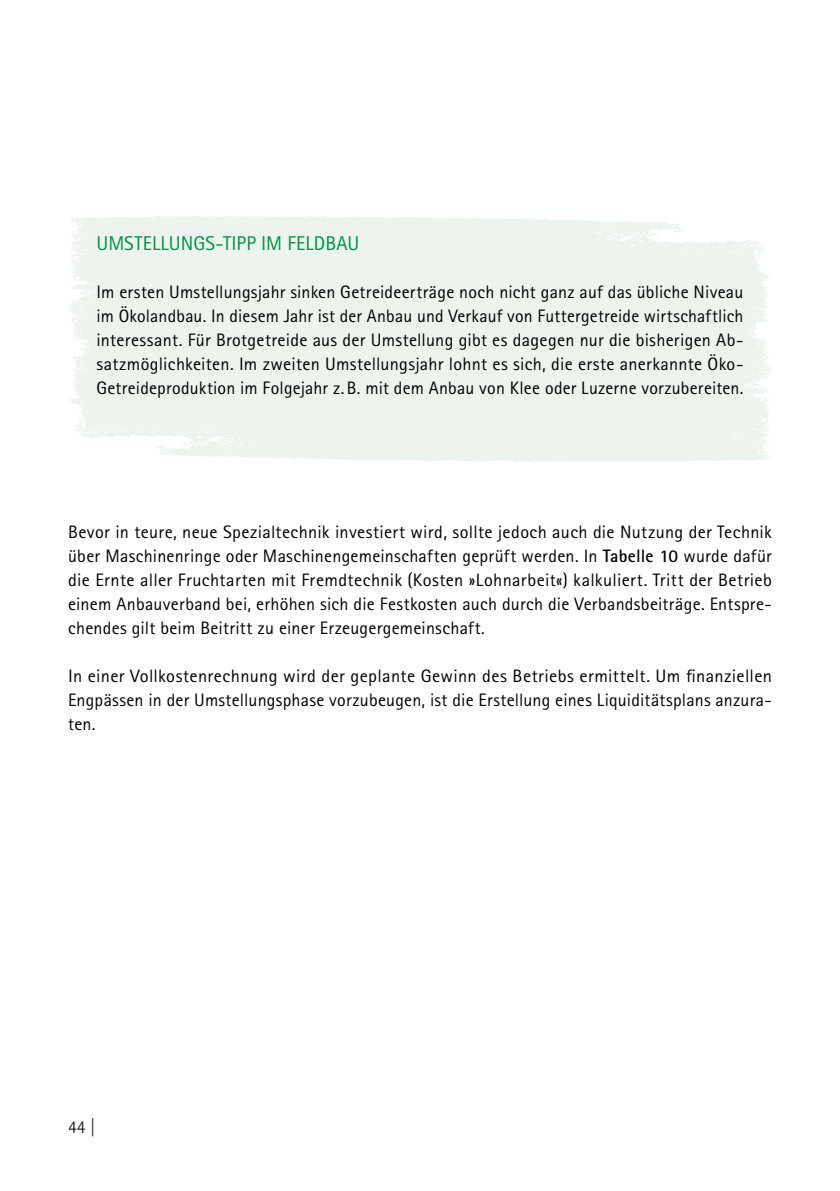
<style>
.page{position:relative;width:840px;height:1191px;background:#fff}
.page>*{position:absolute;margin:0;border:0;box-sizing:border-box;transform-origin:0 0}
.INHALT_HL_Infobox{font:20px "Rotis Sans Serif Pro";letter-spacing:.005em;color:#00904b}
.INHALT_Fließtext_9_12_zentriert{font:18px/24px "Rotis Sans Serif Pro";letter-spacing:.01em;color:#000;text-align:justify}
.t1{font:300 18px "Rotis Sans Serif Pro";color:#000}
.s1{font-weight:700}
</style>
<div class="page">
<svg style="left:68px;top:216px;width:704px;height:246px;background:#edf4ee"></svg>
<p class="INHALT_HL_Infobox" style="left:96px;top:232px;width:264px">UMSTELLUNGS-TIPP IM FELDBAU</p>
<p class="INHALT_Fließtext_9_12_zentriert" style="left:96px;top:280px;width:648px">Im ersten Umstellungsjahr sinken Getreideerträge noch nicht ganz auf das übliche Niveau im Ökolandbau. In diesem Jahr ist der Anbau und Verkauf von Futtergetreide wirtschaftlich interessant. Für Brotgetreide aus der Umstellung gibt es dagegen nur die bisherigen Ab&shy;satzmöglichkeiten. Im zweiten Umstellungsjahr lohnt es sich, die erste anerkannte Öko-Getreideproduktion im Folgejahr z. B. mit dem Anbau von Klee oder Luzerne vorzubereiten.</p>
<p class="INHALT_Fließtext_9_12_zentriert" style="left:68px;top:520px;width:705px">Bevor in teure, neue Spezialtechnik investiert wird, sollte jedoch auch die Nutzung der Technik über Maschinenringe oder Maschinengemeinschaften geprüft werden. In <span class="s1">Tabelle 10</span> wurde dafür die Ernte aller Fruchtarten mit Fremdtechnik (Kosten »Lohnarbeit«) kalkuliert. Tritt der Betrieb einem Anbauverband bei, erhöhen sich die Festkosten auch durch die Verbandsbeiträge. Entspre&shy;chendes gilt beim Beitritt zu einer Erzeugergemeinschaft.</p>
<p class="INHALT_Fließtext_9_12_zentriert" style="left:68px;top:664px;width:705px">In einer Vollkostenrechnung wird der geplante Gewinn des Betriebs ermittelt. Um finanziellen Engpässen in der Umstellungsphase vorzubeugen, ist die Erstellung eines Liquiditätsplans anzura&shy;ten.</p>
<p class="t1" style="left:68px;top:1116px;width:29px">44 |</p>
</div>
